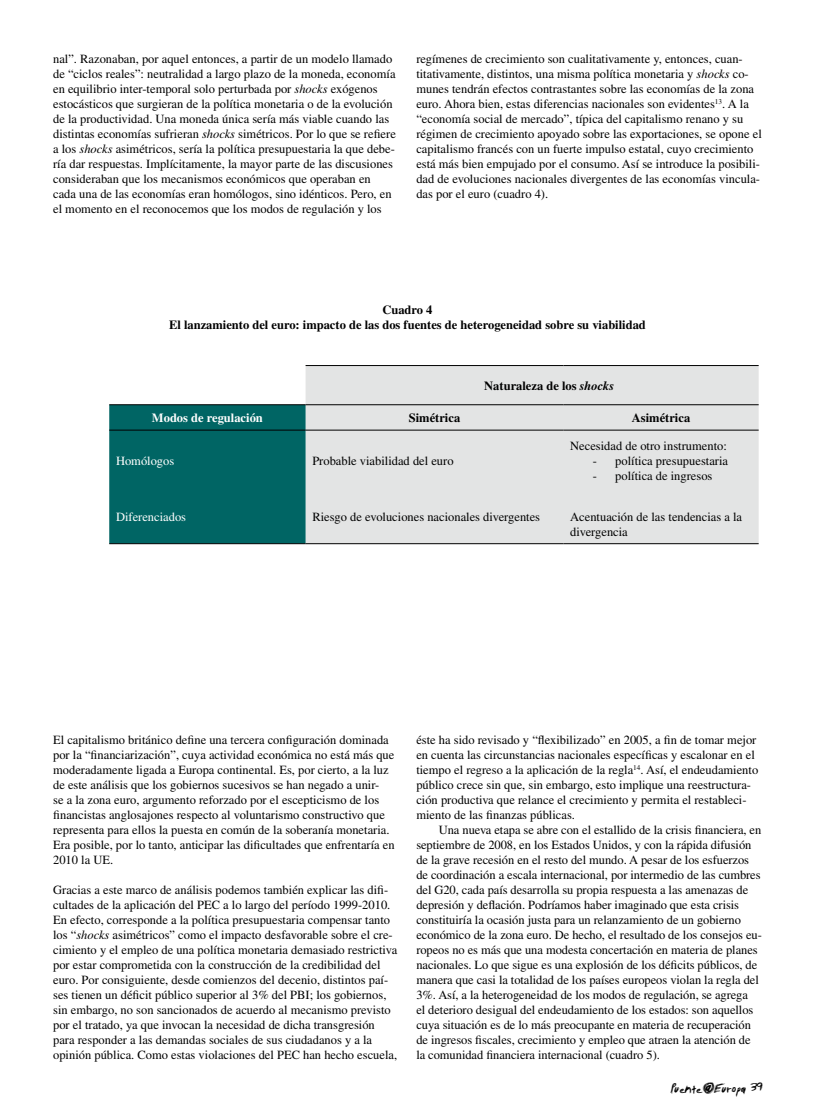
<style>
.page{position:relative;width:815px;height:1117px;background:#fff}
.page>*{position:absolute;margin:0;border:0;box-sizing:border-box;transform-origin:0 0}
.t1{font:15px "Tibetan Beefgarden AOE";color:#000}
.t2{font:12.5px/15px "Times";color:#000}
.t3{font:700 12.5px/15px "Times";color:#000;text-align:center}
.t4{font:12.5px "Times";color:#fff}
.t5{font:700 12.5px "Times";color:#fff}
.s1{font-style:italic}
.s2{font-size:20px}
</style>
<div class="page">
<div style="left:306px;top:366px;width:453px;height:177px;background:#e3e4e4"></div>
<div style="left:109px;top:405px;width:197px;height:138px;background:#006564"></div>
<hr style="left:109px;top:543px;width:197px;height:1px;background:#000">
<hr style="left:306px;top:543px;width:258px;height:1px;background:#000">
<hr style="left:564px;top:543px;width:195px;height:1px;background:#000">
<hr style="left:306px;top:365px;width:258px;height:1px;background:#000">
<hr style="left:564px;top:365px;width:195px;height:1px;background:#000">
<hr style="left:109px;top:404px;width:197px;height:1px;background:#000">
<hr style="left:306px;top:404px;width:258px;height:1px;background:#000">
<hr style="left:564px;top:404px;width:195px;height:1px;background:#000">
<hr style="left:109px;top:429px;width:197px;height:1px;background:#000">
<hr style="left:306px;top:429px;width:258px;height:1px;background:#000">
<hr style="left:564px;top:429px;width:195px;height:1px;background:#000">
<p class="t2" style="left:53px;top:51px;width:344px">nal”. Razonaban, por aquel entonces, a partir de un modelo llamado de “ciclos reales”: neutralidad a largo plazo de la moneda, economía en equilibrio inter-temporal solo perturbada por <span class="s1">shocks</span> exógenos estocásticos que surgieran de la política monetaria o de la evolución de la productividad. Una moneda única sería más viable cuando las distintas economías sufrieran <span class="s1">shocks</span> simétricos. Por lo que se refiere a los <span class="s1">shocks</span> asimétricos, sería la política presupuestaria la que debe&shy;ría dar respuestas. Implícitamente, la mayor parte de las discusiones consideraban que los mecanismos económicos que operaban en cada una de las economías eran homólogos, sino idénticos. Pero, en el momento en el reconocemos que los modos de regulación y los</p>
<p class="t2" style="left:416px;top:51px;width:347px">regímenes de crecimiento son cualitativamente y, entonces, cuan&shy;titativamente, distintos, una misma política monetaria y <span class="s1">shocks</span> co&shy;munes tendrán efectos contrastantes sobre las economías de la zona euro. Ahora bien, estas diferencias nacionales son evidentes<sup>13</sup>. A la “economía social de mercado”, típica del capitalismo renano y su régimen de crecimiento apoyado sobre las exportaciones, se opone el capitalismo francés con un fuerte impulso estatal, cuyo crecimiento está más bien empujado por el consumo. Así se introduce la posibili&shy;dad de evoluciones nacionales divergentes de las economías vincula&shy;das por el euro (cuadro 4).</p>
<p class="t3" style="left:169px;top:302px;width:478px">Cuadro 4<br>El lanzamiento del euro: impacto de las dos fuentes de heterogeneidad sobre su viabilidad</p>
<p class="t3" style="left:484px;top:378px;width:132px">Naturaleza de los <span class="s1">shocks</span></p>
<p class="t5" style="left:152px;top:410px;width:112px">Modos de regulación</p>
<p class="t3" style="left:409px;top:410px;width:53px">Simétrica</p>
<p class="t3" style="left:632px;top:410px;width:60px">Asimétrica</p>
<p class="t4" style="left:116px;top:453px;width:60px">Homólogos</p>
<p class="t2" style="left:312px;top:453px;width:143px">Probable viabilidad del euro</p>
<p class="t2" style="left:570px;top:438px;width:158px">Necesidad de otro instrumento:</p>
<p class="t2" style="left:593px;top:453px;width:137px">- política presupuestaria</p>
<p class="t2" style="left:593px;top:468px;width:121px">- política de ingresos</p>
<p class="t4" style="left:116px;top:510px;width:72px">Diferenciados</p>
<p class="t2" style="left:312px;top:509px;width:229px">Riesgo de evoluciones nacionales divergentes</p>
<p class="t2" style="left:570px;top:509px;width:173px">Acentuación de las tendencias a la divergencia</p>
<p class="t2" style="left:53px;top:731px;width:343px">El capitalismo británico define una tercera configuración dominada por la “financiarización”, cuya actividad económica no está más que moderadamente ligada a Europa continental. Es, por cierto, a la luz de este análisis que los gobiernos sucesivos se han negado a unir-<br>se a la zona euro, argumento reforzado por el escepticismo de los financistas anglosajones respecto al voluntarismo constructivo que representa para ellos la puesta en común de la soberanía monetaria.<br>Era posible, por lo tanto, anticipar las dificultades que enfrentaría en 2010 la UE.</p>
<p class="t2" style="left:53px;top:881px;width:346px">Gracias a este marco de análisis podemos también explicar las difi&shy;cultades de la aplicación del PEC a lo largo del período 1999-2010.<br>En efecto, corresponde a la política presupuestaria compensar tanto los “<span class="s1">shocks</span> asimétricos” como el impacto desfavorable sobre el cre&shy;cimiento y el empleo de una política monetaria demasiado restrictiva por estar comprometida con la construcción de la credibilidad del euro. Por consiguiente, desde comienzos del decenio, distintos paí&shy;ses tienen un déficit público superior al 3% del PBI; los gobiernos, sin embargo, no son sancionados de acuerdo al mecanismo previsto por el tratado, ya que invocan la necesidad de dicha transgresión para responder a las demandas sociales de sus ciudadanos y a la opinión pública. Como estas violaciones del PEC han hecho escuela,</p>
<p class="t2" style="left:416px;top:731px;width:343px">éste ha sido revisado y “flexibilizado” en 2005, a fin de tomar mejor en cuenta las circunstancias nacionales específicas y escalonar en el tiempo el regreso a la aplicación de la regla<sup>14</sup>. Así, el endeudamiento público crece sin que, sin embargo, esto implique una reestructura&shy;ción productiva que relance el crecimiento y permita el restableci&shy;miento de las finanzas públicas.</p>
<p class="t2" style="left:416px;top:821px;width:347px;text-indent:22px">Una nueva etapa se abre con el estallido de la crisis financiera, en septiembre de 2008, en los Estados Unidos, y con la rápida difusión de la grave recesión en el resto del mundo. A pesar de los esfuerzos de coordinación a escala internacional, por intermedio de las cumbres del G20, cada país desarrolla su propia respuesta a las amenazas de depresión y deflación. Podríamos haber imaginado que esta crisis constituiría la ocasión justa para un relanzamiento de un gobierno económico de la zona euro. De hecho, el resultado de los consejos eu&shy;ropeos no es más que una modesta concertación en materia de planes nacionales. Lo que sigue es una explosión de los déficits públicos, de manera que casi la totalidad de los países europeos violan la regla del 3%. Así, a la heterogeneidad de los modos de regulación, se agrega<br>el deterioro desigual del endeudamiento de los estados: son aquellos cuya situación es de lo más preocupante en materia de recuperación de ingresos fiscales, crecimiento y empleo que atraen la atención de la comunidad financiera internacional (cuadro 5).</p>
<p class="t1" style="left:671px;top:1078px;width:94px">Puente@Europa <span class="s2">39</span></p>
</div>
